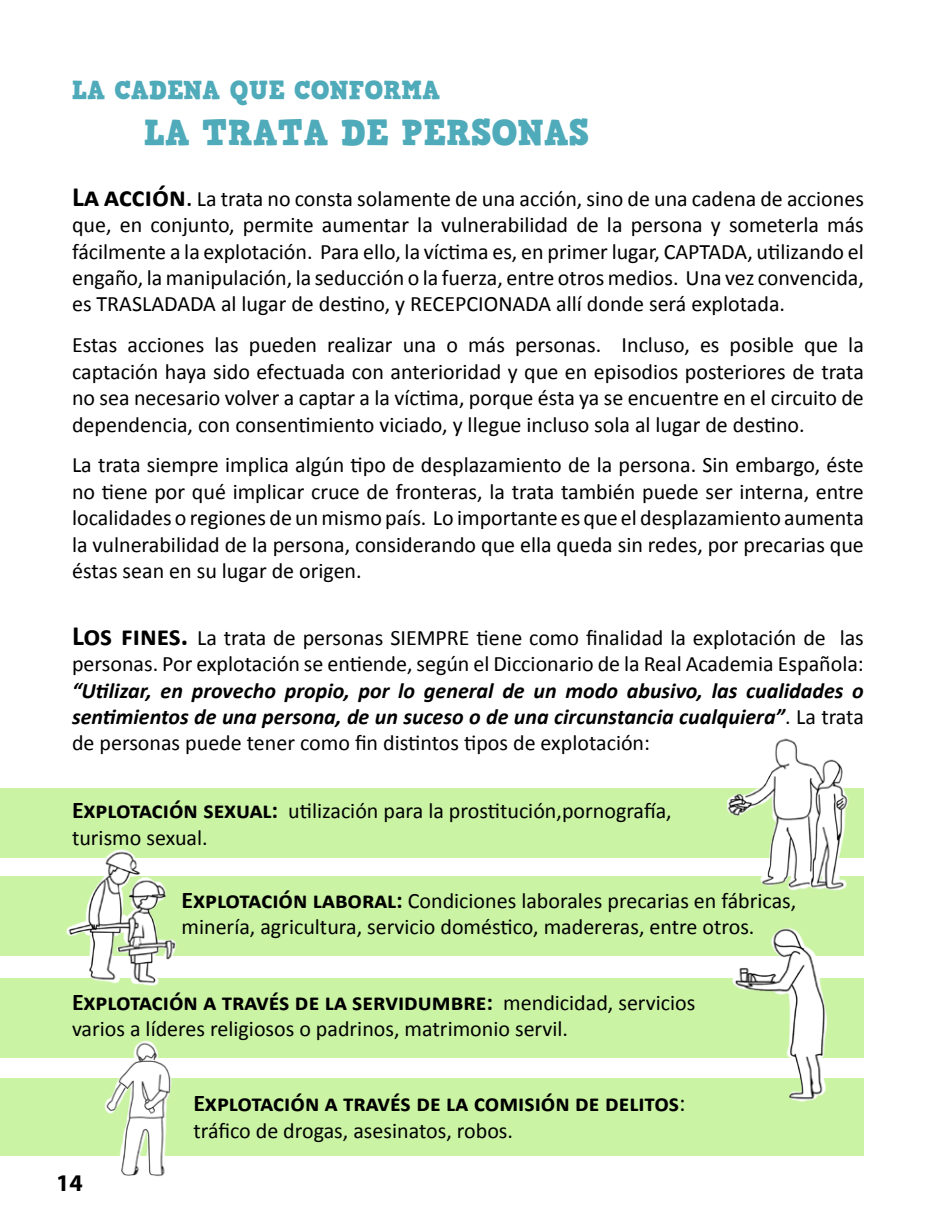
<style>
.page{position:relative;width:936px;height:1219px;background:#fff}
.page>*{position:absolute;margin:0;border:0;box-sizing:border-box;transform-origin:0 0}
.t1{font:36px "HVD Comic Serif Pro";color:#4faaba}
.t2{font:26px "HVD Comic Serif Pro";color:#4faaba}
.t3{font:700 24px "Calibri";color:#000}
.t4{font:700 24px "Myriad Pro";color:#000}
.t5{font:22px/26.4px "Calibri";color:#000;text-align:justify}
.t6{font:italic 700 22px/26.4px "Calibri";color:#000;text-align:justify}
.s1{font-weight:700;font-size:28px}
.s2{font-size:28px}
.s3{font-weight:400;font-style:normal}
.s4{font-weight:700;font-size:24px}
.s5{font-weight:400;font-size:22px}
.s6{font-weight:400}
</style>
<div class="page">
<div style="left:0;top:789px;width:863px;height:69px;background:#caf3a3"></div>
<div style="left:0;top:876px;width:863px;height:79px;background:#caf3a3"></div>
<div style="left:0;top:978px;width:863px;height:79px;background:#caf3a3"></div>
<div style="left:0;top:1078px;width:863px;height:78px;background:#caf3a3"></div>
<img style="left:102px;top:1040px;width:70px;height:136px">
<img style="left:730px;top:927px;width:99px;height:175px">
<img style="left:724px;top:738px;width:134px;height:153px">
<img style="left:64px;top:849px;width:117px;height:137px">
<p class="t2" style="left:72px;top:70px;width:370px">LA CADENA QUE CONFORMA</p>
<h1 class="t1" style="left:144px;top:105px;width:446px">LA TRATA DE PERSONAS</h1>
<p class="t5" style="left:72px;top:184px;width:793px"><span class="s1">La acción</span><span class="s2">.</span> La trata no consta solamente de una acción, sino de una cadena de acciones que, en conjunto, permite aumentar la vulnerabilidad de la persona y someterla más fácilmente a la explotación. Para ello, la víctima es, en primer lugar, CAPTADA, utilizando el engaño, la manipulación, la seducción o la fuerza, entre otros medios. Una vez convencida, es TRASLADADA al lugar de destino, y RECEPCIONADA allí donde será explotada.</p>
<p class="t5" style="left:72px;top:331px;width:793px">Estas acciones las pueden realizar una o más personas. Incluso, es posible que la captación haya sido efectuada con anterioridad y que en episodios posteriores de trata no sea necesario volver a captar a la víctima, porque ésta ya se encuentre en el circuito de dependencia, con consentimiento viciado, y llegue incluso sola al lugar de destino.</p>
<p class="t5" style="left:72px;top:451px;width:793px">La trata siempre implica algún tipo de desplazamiento de la persona. Sin embargo, éste no tiene por qué implicar cruce de fronteras, la trata también puede ser interna, entre localidades o regiones de un mismo país. Lo importante es que el desplazamiento aumenta la vulnerabilidad de la persona, considerando que ella queda sin redes, por precarias que éstas sean en su lugar de origen.</p>
<p class="t5" style="left:72px;top:623px;width:793px"><span class="s1">Los fines.</span> La trata de personas SIEMPRE tiene como finalidad la explotación de las personas. Por explotación se entiende, según el Diccionario de la Real Academia Española:</p>
<p class="t6" style="left:72px;top:676px;width:793px">“Utilizar, en provecho propio, por lo general de un modo abusivo, las cualidades o sentimientos de una persona, de un suceso o de una circunstancia cualquiera”<span class="s3">. La trata de personas puede tener como fin distintos tipos de explotación:</span></p>
<p class="t5" style="left:72px;top:797px;width:601px"><span class="s4">Explotación sexual:</span> utilización para la prostitución,pornografía, turismo sexual.</p>
<p class="t5" style="left:181px;top:886px;width:616px"><span class="s4">Explotación laboral:</span> Condiciones laborales precarias en fábricas, minería, agricultura, servicio doméstico, madereras, entre otros.</p>
<p class="t3" style="left:72px;top:987px;width:625px">Explotación a través de la servidumbre: <span class="s5">mendicidad, servicios</span></p>
<p class="t5" style="left:72px;top:1015px;width:497px">varios a líderes religiosos o padrinos, matrimonio servil.</p>
<p class="t4" style="left:56px;top:1168px;width:28px">14</p>
<p class="t3" style="left:193px;top:1088px;width:493px">Explotación a través de la comisión de delitos<span class="s6">:</span></p>
<p class="t5" style="left:193px;top:1116px;width:321px">tráfico de drogas, asesinatos, robos.</p>
</div>
